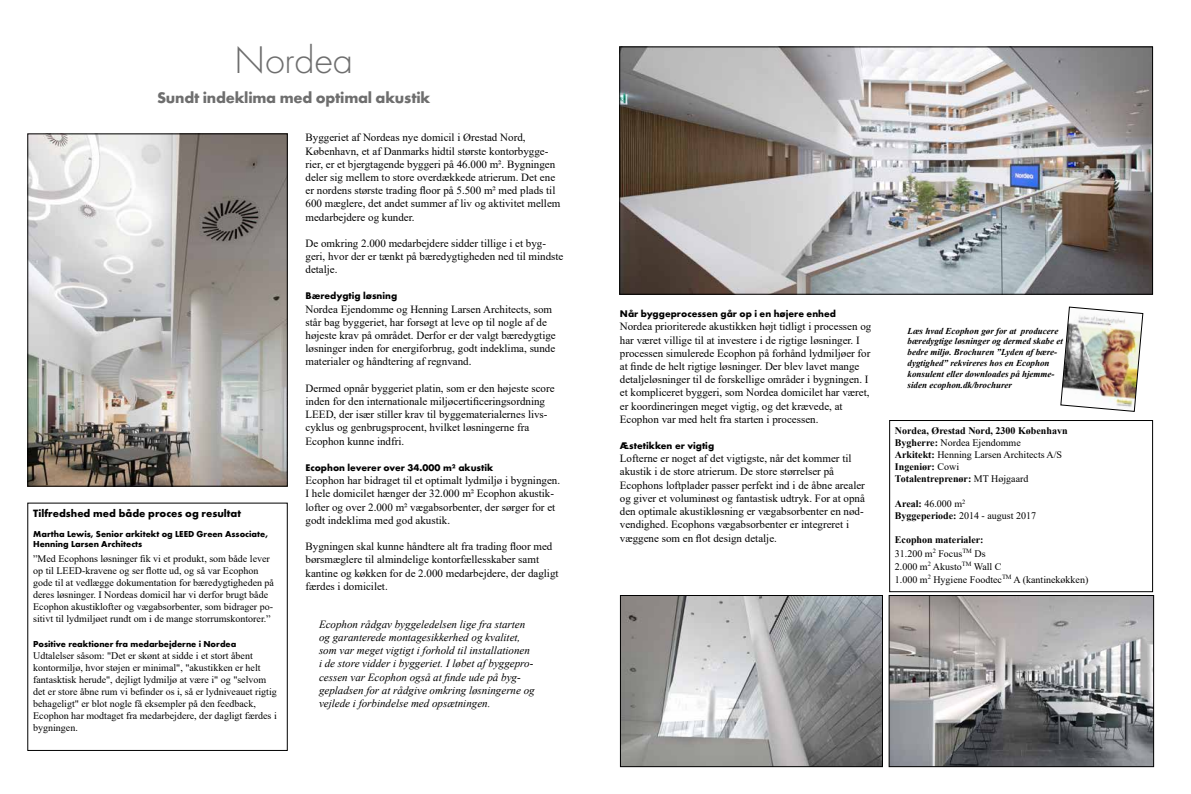
<style>
.page{position:relative;width:1191px;height:794px;background:#fff}
.page>*{position:absolute;margin:0;border:0;box-sizing:border-box;transform-origin:0 0}
.t1{font:300 40px "Futura";letter-spacing:-.02em;color:#6e6e6e}
.t2{font:700 16px "Futura";letter-spacing:-.015em;color:#6e6e6e}
.t3{font:11px/13.2px "Times New Roman";color:#000}
.t4{font:italic 11px/13.2px "Times New Roman";color:#000}
.t5{font:700 11px "Futura";color:#000}
.t6{font:10px/12px "Times New Roman";color:#000}
.t7{font:700 10px/12px "Times New Roman";color:#000}
.t8{font:700 10px "Futura";color:#000}
.t9{font:italic 700 9px/10.8px "Times New Roman";color:#000}
.t10{font:700 9px/10px "Futura";color:#000}
.s1{font-weight:400}
.s2{font-weight:700}
</style>
<div class="page">
<div style="left:889px;top:420px;width:263px;height:172px;border:1px solid #000"></div>
<img style="left:621px;top:49px;width:529px;height:243px">
<img style="left:30px;top:136px;width:255px;height:348px">
<img style="left:622px;top:597px;width:258px;height:168px">
<div style="left:620px;top:595px;width:262px;height:172px;border:1px solid #000"></div>
<img style="left:891px;top:597px;width:260px;height:168px">
<div style="left:889px;top:595px;width:264px;height:172px;border:1px solid #000"></div>
<img style="left:1060px;top:307px;width:83px;height:104px">
<h1 class="t1" style="left:234px;top:37px;width:120px">Nordea</h1>
<h2 class="t2" style="left:157px;top:87px;width:275px">Sundt indeklima med optimal akustik</h2>
<p class="t3" style="left:305px;top:131px;width:256px">Byggeriet af Nordeas nye domicil i Ørestad Nord, København, et af Danmarks hidtil største kontorbygge&shy;rier, er et bjergtagende byggeri på 46.000 m2. Bygningen deler sig mellem to store overdækkede atrierum. Det ene er nordens største trading floor på 5.500 m2 med plads til 600 mæglere, det andet summer af liv og aktivitet mellem medarbejdere og kunder.</p>
<p class="t3" style="left:305px;top:236px;width:259px">De omkring 2.000 medarbejdere sidder tillige i et byg&shy;geri, hvor der er tænkt på bæredygtigheden ned til mindste detalje.</p>
<p class="t8" style="left:305px;top:290px;width:93px">Bæredygtig løsning</p>
<p class="t3" style="left:305px;top:302px;width:252px">Nordea Ejendomme og Henning Larsen Architects, som står bag byggeriet, har forsøgt at leve op til nogle af de højeste krav på området. Derfor er der valgt bæredygtige løsninger inden for energiforbrug, godt indeklima, sunde materialer og håndtering af regnvand.</p>
<p class="t3" style="left:305px;top:381px;width:250px">Dermed opnår byggeriet platin, som er den højeste score inden for den internationale miljøcertificeringsordning LEED, der især stiller krav til byggematerialernes livs&shy;cyklus og genbrugsprocent, hvilket løsningerne fra Ecophon kunne indfri.</p>
<p class="t8" style="left:305px;top:461px;width:189px">Ecophon leverer over 34.000 m² akustik</p>
<p class="t3" style="left:305px;top:473px;width:256px">Ecophon har bidraget til et optimalt lydmiljø i bygningen.<br>I hele domicilet hænger der 32.000 m2 Ecophon akustik&shy;lofter og over 2.000 m2 vægabsorbenter, der sørger for et godt indeklima med god akustik.</p>
<p class="t3" style="left:305px;top:539px;width:254px">Bygningen skal kunne håndtere alt fra trading floor med børsmæglere til almindelige kontorfællesskaber samt kantine og køkken for de 2.000 medarbejdere, der dagligt færdes i domicilet.</p>
<p class="t5" style="left:33px;top:506px;width:209px">Tilfredshed med både proces og resultat</p>
<p class="t10" style="left:33px;top:528px;width:236px">Martha Lewis, Senior arkitekt og LEED Green Associate,<br>Henning Larsen Architects</p>
<p class="t6" style="left:33px;top:552px;width:242px">”Med Ecophons løsninger fik vi et produkt, som både lever op til LEED-kravene og ser flotte ud, og så var Ecophon gode til at vedlægge dokumentation for bæredygtigheden på deres løsninger. I Nordeas domicil har vi derfor brugt både Ecophon akustiklofter og vægabsorbenter, som bidrager po&shy;sitivt til lydmiljøet rundt om i de mange storrumskontorer.”</p>
<p class="t10" style="left:33px;top:638px;width:205px">Positive reaktioner fra medarbejderne i Nordea</p>
<p class="t6" style="left:33px;top:649px;width:245px">Udtalelser såsom: "Det er skønt at sidde i et stort åbent kontormiljø, hvor støjen er minimal", "akustikken er helt fantasktisk herude", dejligt lydmiljø at være i" og "selvom det er store åbne rum vi befinder os i, så er lydniveauet rigtig behageligt" er blot nogle få eksempler på den feedback, Ecophon har modtaget fra medarbejdere, der dagligt færdes i bygningen.</p>
<p class="t4" style="left:319px;top:617px;width:217px">Ecophon rådgav byggeledelsen lige fra starten og garanterede montagesikkerhed og kvalitet, som var meget vigtigt i forhold til installationen i de store vidder i byggeriet. I løbet af byggepro&shy;cessen var Ecophon også at finde ude på byg&shy;gepladsen for at rådgive omkring løsningerne og vejlede i forbindelse med opsætningen.</p>
<p class="t8" style="left:620px;top:308px;width:218px">Når byggeprocessen går op i en højere enhed</p>
<p class="t3" style="left:620px;top:320px;width:253px">Nordea prioriterede akustikken højt tidligt i processen og har været villige til at investere i de rigtige løsninger. I processen simulerede Ecophon på forhånd lydmiljøer for at finde de helt rigtige løsninger. Der blev lavet mange detaljeløsninger til de forskellige områder i bygningen. I et kompliceret byggeri, som Nordea domicilet har været, er koordineringen meget vigtig, og det krævede, at Ecophon var med helt fra starten i processen.</p>
<p class="t8" style="left:620px;top:439px;width:96px">Æstetikken er vigtig</p>
<p class="t3" style="left:620px;top:451px;width:247px">Lofterne er noget af det vigtigste, når det kommer til akustik i de store atrierum. De store størrelser på Ecophons loftplader passer perfekt ind i de åbne arealer og giver et voluminøst og fantastisk udtryk. For at opnå den optimale akustikløsning er vægabsorbenter en nød&shy;vendighed. Ecophons vægabsorbenter er integreret i væggene som en flot design detalje.</p>
<p class="t9" style="left:907px;top:325px;width:157px">Læs hvad Ecophon gør for at producere bæredygtige løsninger og dermed skabe et bedre miljø. Brochuren ”Lyden af bære&shy;dygtighed” rekvireres hos en Ecophon konsulent eller downloades på hjemme&shy;siden ecophon.dk/brochurer</p>
<p class="t7" style="left:895px;top:424px;width:174px">Nordea, Ørestad Nord, 2300 København<br>Bygherre: <span class="s1">Nordea Ejendomme<br></span>Arkitekt: <span class="s1">Henning Larsen Architects A/S<br></span>Ingeniør: <span class="s1">Cowi<br></span>Totalentreprenør: <span class="s1">MT Højgaard</span></p>
<p class="t6" style="left:895px;top:498px;width:143px"><span class="s2">Areal:</span> 46.000 m<sup>2<br></sup><span class="s2">Byggeperiode:</span> 2014 - august 2017</p>
<p class="t6" style="left:895px;top:533px;width:195px;line-height:13.2px"><span class="s2">Ecophon materialer:<br></span>31.200 m<sup>2</sup> Focus<sup>TM</sup> Ds<br>2.000 m<sup>2</sup> Akusto<sup>TM</sup> Wall C<br>1.000 m<sup>2</sup> Hygiene Foodtec<sup>TM</sup> A (kantinekøkken)</p>
</div>
